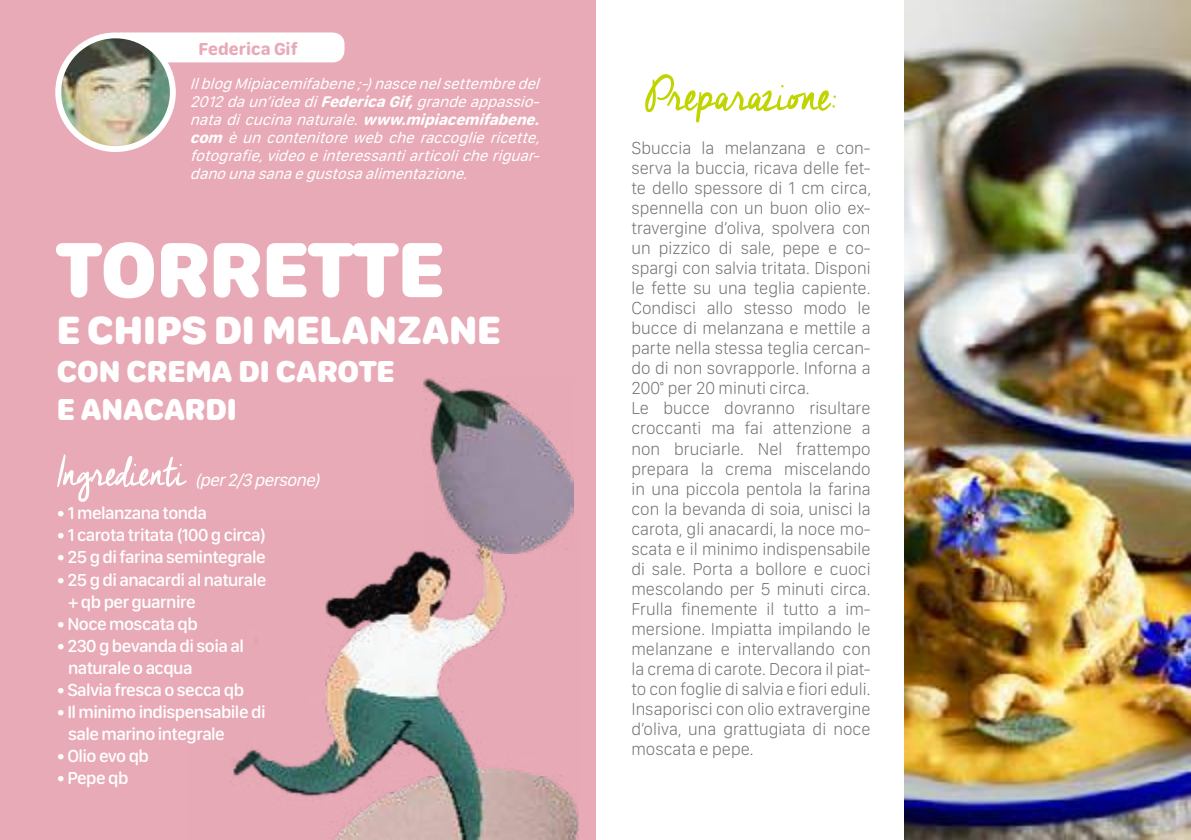
<style>
.page{position:relative;width:1191px;height:840px;background:#fff}
.page>*{position:absolute;margin:0;border:0;box-sizing:border-box;transform-origin:0 0}
.t1{font:900 81px "SF Compact Rounded";color:#fff}
.t2{font:58px "Cheddar Jack";letter-spacing:-.01em;color:#c0d400}
.t3{font:50px "Cheddar Jack";letter-spacing:-.035em;color:#fff}
.t4{font:900 41px "SF Compact Rounded";color:#fff}
.t5{font:900 31.4px/37.8px "SF Compact Rounded";color:#fff}
.t6{font:100 18px/20px "SF Compact Rounded";color:#706f6f}
.t7{font:500 18px/22px "SF Compact Rounded";letter-spacing:-.03em;color:#fff}
.t8{font:italic 18px "SF Compact Rounded";color:#fff}
.t9{font:700 18px "SF Compact Rounded";color:#e8aab7}
.t10{font:italic 16px/18px "SF Compact Rounded";color:#fff;text-align:justify}
.s1{font-weight:700}
</style>
<div class="page">
<div style="left:0;top:0;width:595px;height:839px;background:#e8aab7"></div>
<img style="left:233px;top:550px;width:345px;height:289px">
<img style="left:424px;top:378px;width:150px;height:175px">
<img style="left:904px;top:0;width:287px;height:839px">
<div style="left:55px;top:32px;width:121px;height:120px;background:#fff;border-radius:50%"></div>
<div style="left:111px;top:32px;width:233px;height:30px;background:#fff;border-radius:12px"></div>
<img style="left:61px;top:38px;width:109px;height:108px;border-radius:54px">
<p class="t9" style="left:198px;top:38px;width:101px">Federica Gif</p>
<p class="t10" style="left:190px;top:74px;width:358px">IlblogMipiacemifabene;-)nascenelsettembredel 2012daun’ideadi<span class="s1">FedericaGif,</span>grandeappassio&shy;natadicucinanaturale.<span class="s1">www.mipiacemifabene. com</span>èuncontenitorewebcheraccogliericette, fotografie,videoeinteressantiarticolicheriguar&shy;danounasanaegustosaalimentazione.</p>
<h1 class="t1" style="left:57px;top:221px;width:389px">TORRETTE</h1>
<h3 class="t4" style="left:57px;top:306px;width:445px">E CHIPS DI MELANZANE</h3>
<h3 class="t5" style="left:57px;top:352px;width:339px">CON CREMA DI CAROTE<br>E ANACARDI</h3>
<h3 class="t3" style="left:57px;top:444px;width:131px">Ingredienti</h3>
<p class="t8" style="left:194px;top:469px;width:133px">(per2/3persone)</p>
<p class="t7" style="left:57px;top:502px;width:152px">• 1 melanzana tonda</p>
<p class="t7" style="left:57px;top:524px;width:211px">• 1 carota tritata (100 g circa)</p>
<p class="t7" style="left:57px;top:546px;width:210px">• 25 g di farina semintegrale</p>
<p class="t7" style="left:68px;top:568px;width:200px;text-indent:-11px">• 25 g di anacardi al naturale + qb per guarnire</p>
<p class="t7" style="left:57px;top:612px;width:143px">• Noce moscata qb</p>
<p class="t7" style="left:68px;top:634px;width:177px;text-indent:-11px">• 230 g bevanda di soia al naturale o acqua</p>
<p class="t7" style="left:57px;top:678px;width:189px">• Salvia fresca o secca qb</p>
<p class="t7" style="left:68px;top:700px;width:199px;text-indent:-11px">• Il minimo indispensabile di sale marino integrale</p>
<p class="t7" style="left:57px;top:744px;width:94px">• Olio evo qb</p>
<p class="t7" style="left:57px;top:766px;width:73px">• Pepe qb</p>
<h2 class="t2" style="left:645px;top:62px;width:194px">Preparazione:</h2>
<p class="t6" style="left:631px;top:138px;width:241px">Sbuccia la melanzana e con&shy;serva la buccia, ricava delle fet&shy;te dello spessore di 1 cm circa, spennella con un buon olio ex&shy;travergine d’oliva, spolvera con un pizzico di sale, pepe e co&shy;spargi con salvia tritata. Disponi le fette su una teglia capiente.<br>Condisci allo stesso modo le bucce di melanzana e mettile a parte nella stessa teglia cercan&shy;do di non sovrapporle. Inforna a<br>200° per 20 minuti circa.<br>Le bucce dovranno risultare croccanti ma fai attenzione a non bruciarle. Nel frattempo prepara la crema miscelando in una piccola pentola la farina con la bevanda di soia, unisci la carota, gli anacardi, la noce mo&shy;scata e il minimo indispensabile di sale. Porta a bollore e cuoci mescolando per 5 minuti circa.<br>Frulla finemente il tutto a im&shy;mersione. Impiatta impilando le melanzane e intervallando con la crema di carote. Decora il piat&shy;to con foglie di salvia e fiori eduli.<br>Insaporisci con olio extravergine d’oliva, una grattugiata di noce moscata e pepe.</p>
</div>
